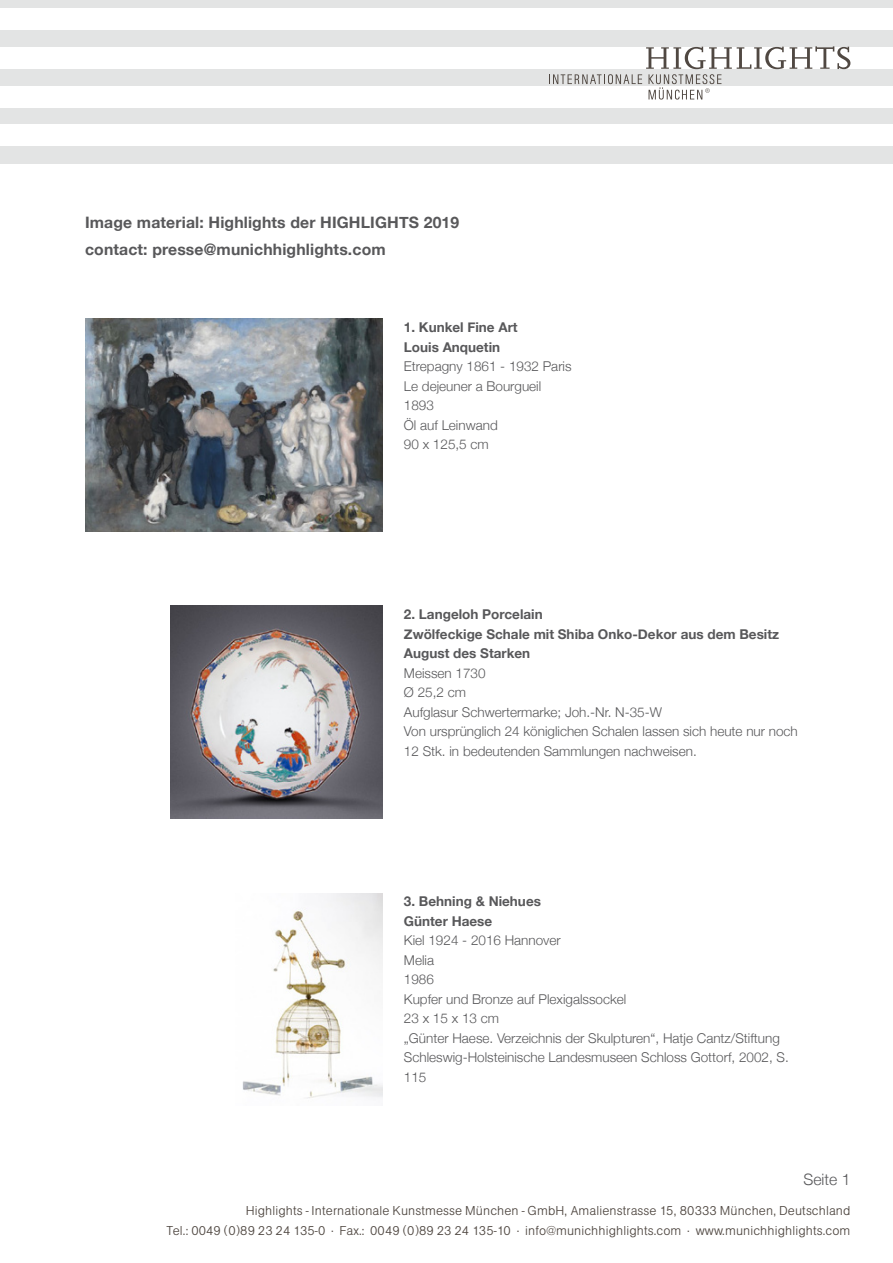
<style>
.page{position:relative;width:893px;height:1263px;background:#fff}
.page>*{position:absolute;margin:0;border:0;box-sizing:border-box;transform-origin:0 0}
.t1{font:700 15.75px/27px "Helvetica Neue";letter-spacing:.01em;color:#58585a}
.t2{font:300 15.75px "Helvetica Neue";color:#58585a}
.t3{font:300 13.5px/19.5px "Helvetica Neue";color:#58585a}
.t4{font:13.5px/20.2px "AG Buch Lgt";letter-spacing:.01em;color:#504842;text-align:right}
.t5{font:700 13.5px/19.5px "Helvetica Neue";color:#58585a}
</style>
<div class="page">
<div style="left:0;top:0;width:893px;height:163px;background:#e3e4e4"></div>
<div style="left:0;top:86px;width:893px;height:21px;background:#fff"></div>
<div style="left:0;top:125px;width:893px;height:21px;background:#fff"></div>
<div style="left:0;top:47px;width:893px;height:22px;background:#fff"></div>
<div style="left:0;top:9px;width:893px;height:21px;background:#fff"></div>
<svg style="left:549px;top:46px;width:301px;height:54px"></svg>
<img style="left:85px;top:319px;width:298px;height:212px">
<img style="left:170px;top:606px;width:213px;height:213px">
<img style="left:242px;top:893px;width:141px;height:206px">
<p class="t1" style="left:85px;top:209px;width:376px">Image material: Highlights der HIGHLIGHTS 2019 contact: presse@munichhighlights.com</p>
<p class="t5" style="left:404px;top:318px;width:115px">1. Kunkel Fine Art<br>Louis Anquetin</p>
<p class="t3" style="left:404px;top:356px;width:169px">Etrepagny 1861 - 1932 Paris<br>Le dejeuner a Bourgueil<br>1893<br>Öl auf Leinwand<br>90 x 125,5 cm</p>
<p class="t5" style="left:404px;top:605px;width:377px">2. Langeloh Porcelain<br>Zwölfeckige Schale mit Shiba Onko-Dekor aus dem Besitz<br>August des Starken</p>
<p class="t3" style="left:404px;top:662px;width:395px">Meissen 1730<br>Ø 25,2 cm<br>Aufglasur Schwertermarke; Joh.-Nr. N-35-W<br>Von ursprünglich 24 königlichen Schalen lassen sich heute nur noch 12 Stk. in bedeutenden Sammlungen nachweisen.</p>
<p class="t5" style="left:404px;top:892px;width:139px">3. Behning &amp; Niehues<br>Günter Haese</p>
<p class="t3" style="left:404px;top:929px;width:386px">Kiel 1924 - 2016 Hannover<br>Melia<br>1986<br>Kupfer und Bronze auf Plexigalssockel<br>23 x 15 x 13 cm<br>„Günter Haese. Verzeichnis der Skulpturen“, Hatje Cantz/Stiftung<br>Schleswig-Holsteinische Landesmuseen Schloss Gottorf, 2002, S.<br>115</p>
<p class="t2" style="left:803px;top:1166px;width:48px">Seite 1</p>
<p class="t4" style="left:167px;top:1201px;width:685px">Highlights - Internationale Kunstmesse München - GmbH, Amalienstrasse 15, 80333 München, Deutschland<br>Tel.: 0049 (0)89 23 24 135-0 . Fax.: 0049 (0)89 23 24 135-10 . info@munichhighlights.com . www.munichhighlights.com</p>
</div>
